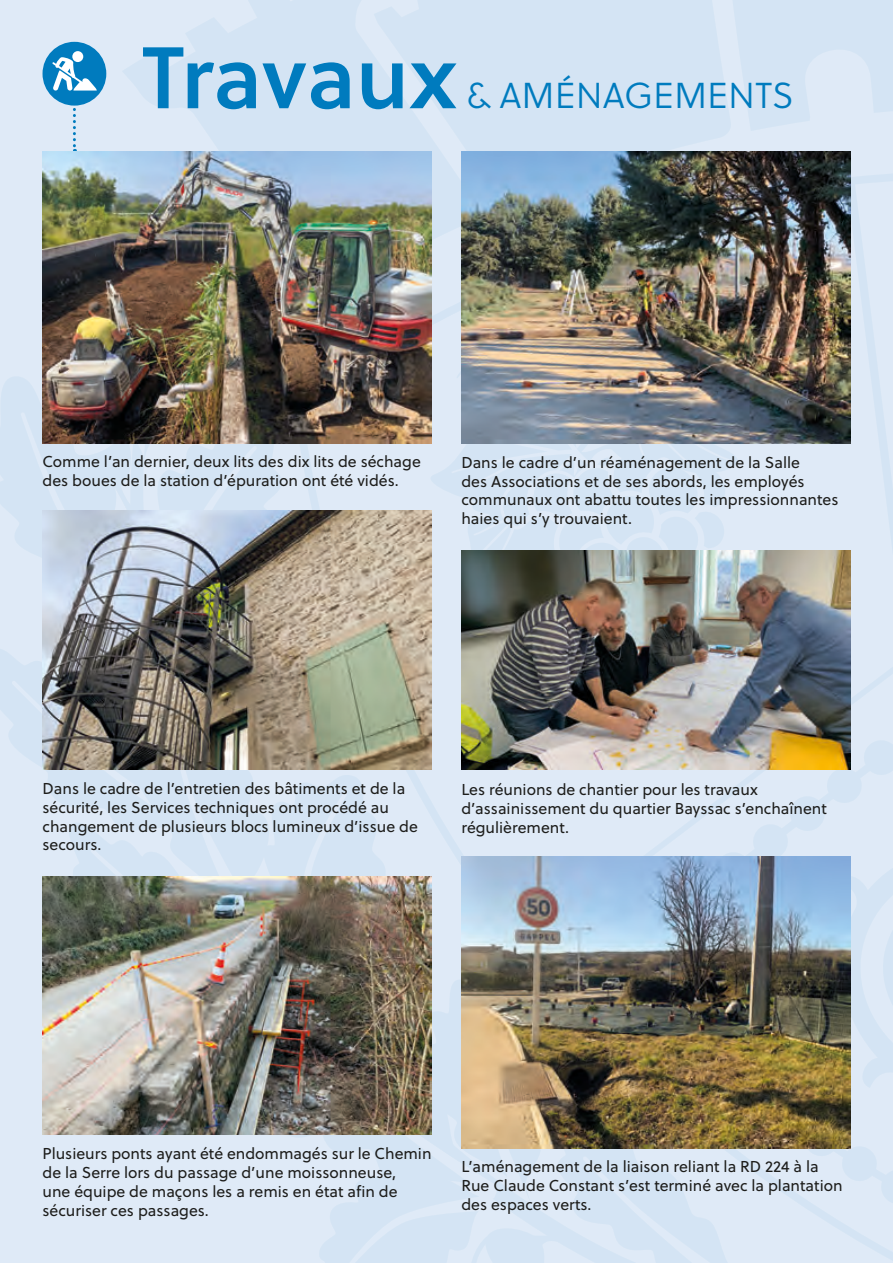
<style>
.page{position:relative;width:893px;height:1263px;background:#fff}
.page>*{position:absolute;margin:0;border:0;box-sizing:border-box;transform-origin:0 0}
.Titre_1{font:87px "Soleil Sb";color:#007bbe}
.Titre_1-2{font:36px "Soleil Lt";color:#007bbe}
.t1{font:15.75px/18.9px "Soleil";color:#1d1d1b}
</style>
<div class="page">
<img style="left:0;top:0;width:893px;height:1263px">
<p class="Titre_1" style="left:142px;top:11px;width:317px">Travaux</p>
<p class="Titre_1-2" style="left:466px;top:70px;width:329px">&amp; AMÉNAGEMENTS</p>
<p class="t1" style="left:43px;top:451px;width:380px">Comme l’an dernier, deux lits des dix lits de séchage des boues de la station d’épuration ont été vidés.</p>
<p class="t1" style="left:461px;top:452px;width:379px">Dans le cadre d’un réaménagement de la Salle<br>des Associations et de ses abords, les employés communaux ont abattu toutes les impressionnantes haies qui s’y trouvaient.</p>
<p class="t1" style="left:43px;top:778px;width:377px">Dans le cadre de l’entretien des bâtiments et de la sécurité, les Services techniques ont procédé au changement de plusieurs blocs lumineux d’issue de secours.</p>
<p class="t1" style="left:461px;top:780px;width:367px">Les réunions de chantier pour les travaux d’assainissement du quartier Bayssac s’enchaînent régulièrement.</p>
<p class="t1" style="left:43px;top:1144px;width:391px">Plusieurs ponts ayant été endommagés sur le Chemin de la Serre lors du passage d’une moissonneuse,<br>une équipe de maçons les a remis en état afin de sécuriser ces passages.</p>
<p class="t1" style="left:461px;top:1157px;width:383px">L’aménagement de la liaison reliant la RD 224 à la<br>Rue Claude Constant s’est terminé avec la plantation des espaces verts.</p>
</div>
